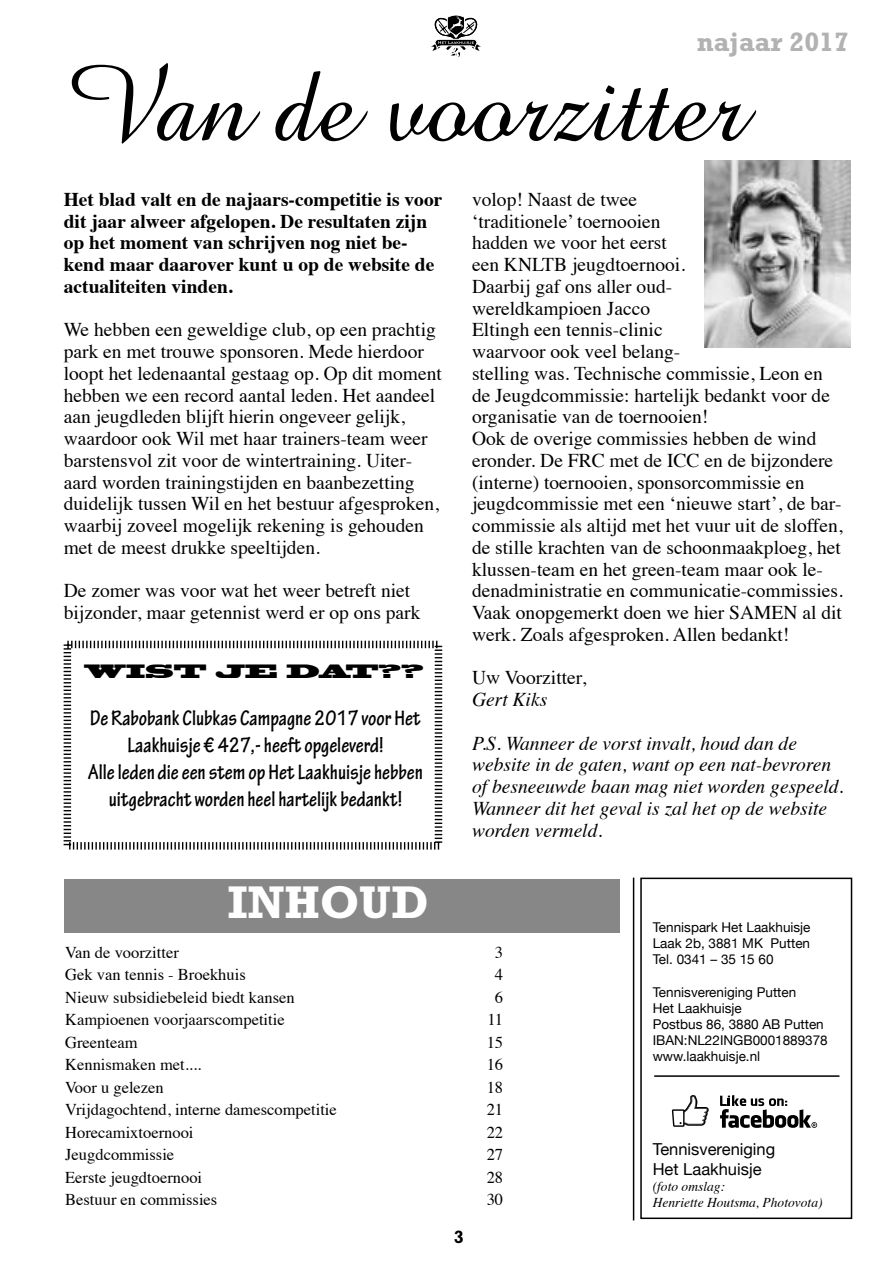
<style>
.page{position:relative;width:893px;height:1263px;background:#fff}
.page>*{position:absolute;margin:0;border:0;box-sizing:border-box;transform-origin:0 0}
.t1{font:108px "Amazone BT";color:#000}
.t2{font:700 46.5px "Rockwell Std";color:#fff}
.t3{font:700 27px "Rockwell Std";color:#b3b2b2}
.t4{font:700 condensed 22.5px/27px "Tekton Pro";color:#000;text-align:center;scale:.95 1}
.t5{font:19.5px/21.8px "Times";color:#000}
.t6{font:italic 19.5px/21.8px "Times";color:#000}
.t7{font:700 19.5px/21.8px "Times";color:#000}
.t8{font:18px "Blackoak Std";letter-spacing:-.005em;color:#000}
.t9{font:700 18px "Rockwell Std";color:#000}
.t10{font:16.5px "Times";color:#000}
.t11{font:16.5px/19.8px "Helvetica Neue";color:#000}
.t12{font:13.5px/16.2px "Helvetica Neue";color:#000;text-align:justify}
.t13{font:italic 13.5px/16.2px "Times";color:#000}
</style>
<div class="page">
<svg style="left:431px;top:15px;width:50px;height:42px"></svg>
<div style="left:64px;top:879px;width:555px;height:53px;background:#878787"></div>
<hr style="left:633px;top:878px;width:1px;height:342px;background:#000">
<div style="left:640px;top:878px;width:212px;height:341px;border:2px solid #000"></div>
<svg style="left:720px;top:1095px;width:97px;height:33px"></svg>
<svg style="left:672px;top:1095px;width:37px;height:32px"></svg>
<hr style="left:654px;top:1075px;width:185px;height:2px;background:#000">
<img style="left:704px;top:161px;width:146px;height:186px">
<svg style="left:63px;top:640px;width:380px;height:210px"></svg>
<h3 class="t3" style="left:697px;top:26px;width:154px">najaar 2017</h3>
<h1 class="t1" style="left:64px;top:43px;width:684px">Van de voorzitter</h1>
<p class="t7" style="left:64px;top:186px;width:380px">Het blad valt en de najaars-competitie is voor dit jaar alweer afgelopen. De resultaten zijn op het moment van schrijven nog niet be&shy;kend maar daarover kunt u op de website de actualiteiten vinden.</p>
<p class="t5" style="left:64px;top:317px;width:380px">We hebben een geweldige club, op een prachtig park en met trouwe sponsoren. Mede hierdoor loopt het ledenaantal gestaag op. Op dit moment hebben we een record aantal leden. Het aandeel aan jeugdleden blijft hierin ongeveer gelijk, waardoor ook Wil met haar trainers-team weer barstensvol zit voor de wintertraining. Uiter&shy;aard worden trainingstijden en baanbezetting duidelijk tussen Wil en het bestuur afgesproken, waarbij zoveel mogelijk rekening is gehouden met de meest drukke speeltijden.</p>
<p class="t5" style="left:64px;top:578px;width:358px">De zomer was voor wat het weer betreft niet bijzonder, maar getennist werd er op ons park</p>
<p class="t8" style="left:84px;top:660px;width:341px">WIST JE DAT??</p>
<p class="t4" style="left:88px;top:705px;width:354px">De Rabobank Clubkas Campagne 2017 voor Het Laakhuisje € 427,- heeft opgeleverd!<br>Alle leden die een stem op Het Laakhuisje hebben uitgebracht worden heel hartelijk bedankt!</p>
<h2 class="t2" style="left:228px;top:874px;width:202px">INHOUD</h2>
<p class="t5" style="left:472px;top:187px;width:373px">volop! Naast de twee<br>‘traditionele’ toernooien<br>hadden we voor het eerst<br>een KNLTB jeugdtoernooi.<br>Daarbij gaf ons aller oud-<br>wereldkampioen Jacco<br>Eltingh een tennis-clinic<br>waarvoor ook veel belang-<br>stelling was. Technische commissie, Leon en de Jeugdcommissie: hartelijk bedankt voor de organisatie van de toernooien!<br>Ook de overige commissies hebben de wind eronder. De FRC met de ICC en de bijzondere (interne) toernooien, sponsorcommissie en jeugdcommissie met een ‘nieuwe start’, de bar&shy;commissie als altijd met het vuur uit de sloffen, de stille krachten van de schoonmaakploeg, het klussen-team en het green-team maar ook le&shy;denadministratie en communicatie-commissies.<br>Vaak onopgemerkt doen we hier SAMEN al dit werk. Zoals afgesproken. Allen bedankt!</p>
<p class="t5" style="left:472px;top:665px;width:116px">Uw Voorzitter,</p>
<p class="t6" style="left:472px;top:687px;width:77px">Gert Kiks</p>
<p class="t6" style="left:472px;top:731px;width:373px">P.S. Wanneer de vorst invalt, houd dan de website in de gaten, want op een nat-bevroren of besneeuwde baan mag niet worden gespeeld.<br>Wanneer dit het geval is zal het op de website worden vermeld.</p>
<p class="t10" style="left:65px;top:936px;width:115px">Van de voorzitter</p>
<p class="t10" style="left:495px;top:936px;width:10px">3</p>
<p class="t10" style="left:65px;top:959px;width:182px">Gek van tennis - Broekhuis</p>
<p class="t10" style="left:495px;top:959px;width:10px">4</p>
<p class="t10" style="left:65px;top:981px;width:231px">Nieuw subsidiebeleid biedt kansen</p>
<p class="t10" style="left:495px;top:981px;width:10px">6</p>
<p class="t10" style="left:65px;top:1004px;width:221px">Kampioenen voorjaarscompetitie</p>
<p class="t10" style="left:487px;top:1004px;width:17px">11</p>
<p class="t10" style="left:65px;top:1026px;width:74px">Greenteam</p>
<p class="t10" style="left:487px;top:1026px;width:18px">15</p>
<p class="t10" style="left:65px;top:1049px;width:138px">Kennismaken met....</p>
<p class="t10" style="left:487px;top:1049px;width:18px">16</p>
<p class="t10" style="left:65px;top:1071px;width:100px">Voor u gelezen</p>
<p class="t10" style="left:487px;top:1071px;width:18px">18</p>
<p class="t10" style="left:65px;top:1094px;width:273px">Vrijdagochtend, interne damescompetitie</p>
<p class="t10" style="left:487px;top:1094px;width:18px">21</p>
<p class="t10" style="left:65px;top:1116px;width:130px">Horecamixtoernooi</p>
<p class="t10" style="left:487px;top:1116px;width:18px">22</p>
<p class="t10" style="left:65px;top:1139px;width:111px">Jeugdcommissie</p>
<p class="t10" style="left:487px;top:1139px;width:18px">27</p>
<p class="t10" style="left:65px;top:1161px;width:139px">Eerste jeugdtoernooi</p>
<p class="t10" style="left:487px;top:1161px;width:18px">28</p>
<p class="t10" style="left:65px;top:1184px;width:154px">Bestuur en commissies</p>
<p class="t10" style="left:487px;top:1184px;width:18px">30</p>
<p class="t9" style="left:454px;top:1226px;width:11px">3</p>
<p class="t12" style="left:653px;top:920px;width:159px">Tennispark Het Laakhuisje Laak 2b, 3881 MK Putten Tel. 0341 – 35 15 60</p>
<p class="t12" style="left:653px;top:984px;width:177px;text-align:left">Tennisvereniging Putten<br>Het Laakhuisje<br>Postbus 86, 3880 AB Putten<br>IBAN:NL22INGB0001889378 www.laakhuisje.nl</p>
<p class="t11" style="left:653px;top:1140px;width:124px">Tennisvereniging<br>Het Laakhuisje</p>
<p class="t13" style="left:653px;top:1177px;width:171px">(foto omslag:<br>Henriette Houtsma, Photovota)</p>
</div>
